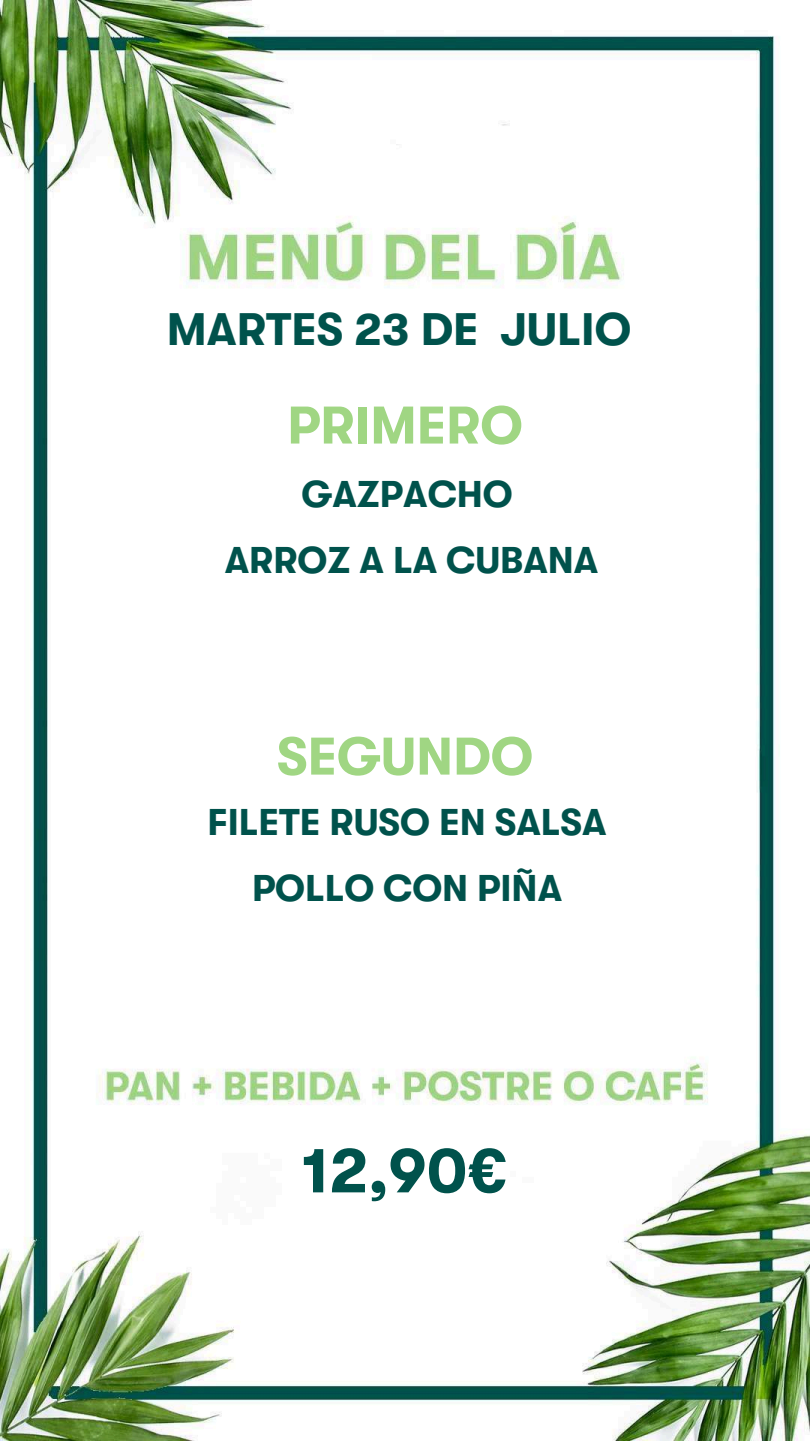
<style>
.page{position:relative;width:810px;height:1441px;background:#fff}
.page>*{position:absolute;margin:0;border:0;box-sizing:border-box;transform-origin:0 0}
.t1{font:700 63.5px "GT Walsheim Pro";color:#00524c}
.t2{font:700 52.8px "GT Walsheim Pro";color:#a0d683}
.t3{font:700 45.5px "GT Walsheim Pro";color:#00524c}
.t4{font:700 37.2px/66px "GT Walsheim Pro";color:#00524c;text-align:center}
</style>
<div class="page">
<img style="left:0;top:0;width:810px;height:1440px">
<p class="t3" style="left:167px;top:303px;width:466px">MARTES 23 DE JULIO</p>
<h2 class="t2" style="left:287px;top:396px;width:237px">PRIMERO</h2>
<p class="t4" style="left:225px;top:461px;width:375px">GAZPACHO<br>ARROZ A LA CUBANA</p>
<h2 class="t2" style="left:277px;top:727px;width:258px">SEGUNDO</h2>
<p class="t4" style="left:208px;top:790px;width:401px">FILETE RUSO EN SALSA<br>POLLO CON PIÑA</p>
<h1 class="t1" style="left:302px;top:1134px;width:208px">12,90€</h1>
</div>
